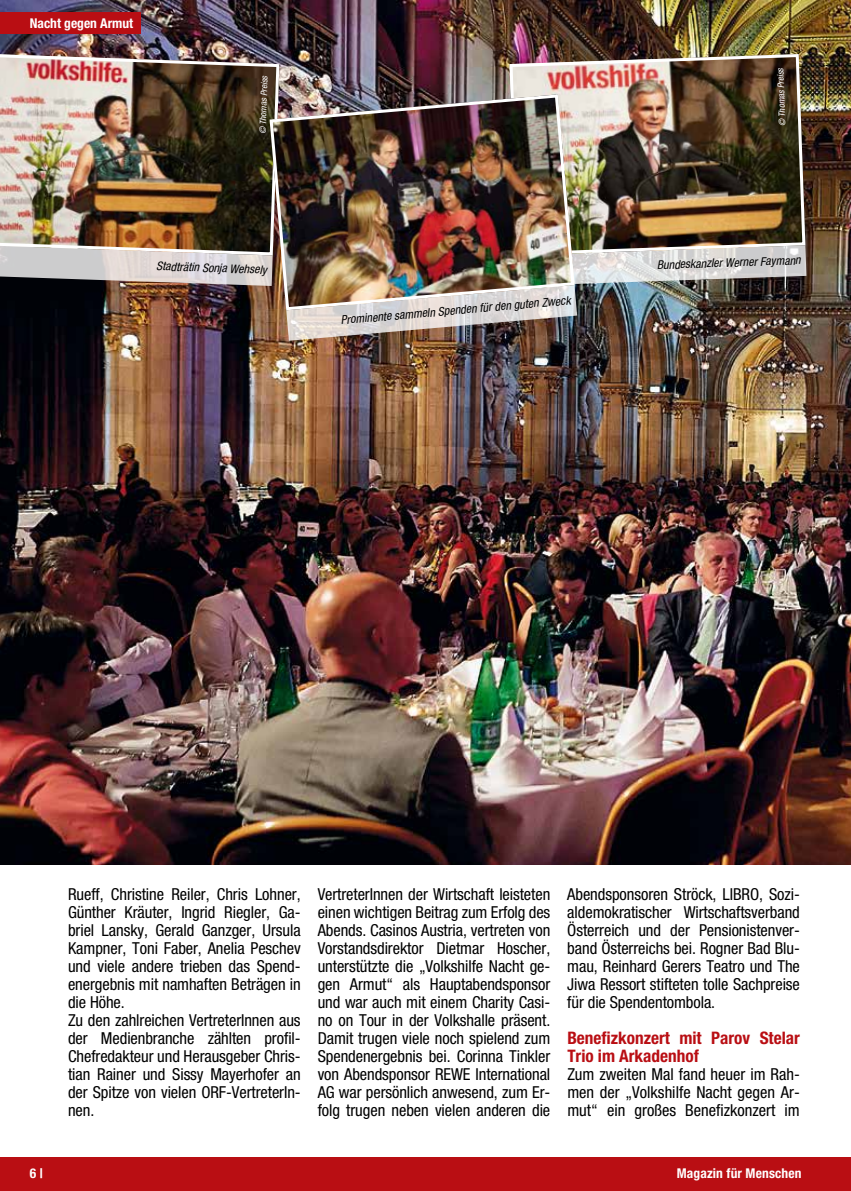
<style>
.page{position:relative;width:851px;height:1191px;background:#fff}
.page>*{position:absolute;margin:0;border:0;box-sizing:border-box;transform-origin:0 0}
.t1{font:700 condensed 17.25px/18px "Helvetica Neue";color:#b90e13}
.t2{font:condensed 16.5px/18px "Helvetica Neue";letter-spacing:-.005em;color:#000;text-align:justify}
.t3{font:700 condensed 13.5px "Helvetica Neue";letter-spacing:.01em;color:#fff}
.t4{font:italic condensed 12px "Helvetica Neue";color:#000}
.t5{font:italic condensed 9px "Helvetica Neue";color:#fff}
</style>
<div class="page">
<div style="left:0;top:1157px;width:850px;height:34px;background:#b90e13"></div>
<img style="left:0;top:0;width:850px;height:864px">
<div style="left:0;top:13px;width:140px;height:21px;background:#b90e13"></div>
<svg style="left:0;top:257px;width:268px;height:29px;background:#bcb6b5"></svg>
<img style="left:0;top:52px;width:281px;height:205px">
<img style="left:508px;top:52px;width:298px;height:173px">
<img style="left:284px;top:225px;width:522px;height:116px">
<img style="left:268px;top:93px;width:308px;height:219px">
<p class="t3" style="left:30px;top:15px;width:105px">Nacht gegen Armut</p>
<p class="t5" style="left:257px;top:134px;width:60px;rotate:-88deg">© Thomas Preiss</p>
<p class="t5" style="left:777px;top:126px;width:60px;rotate:-92deg">© Thomas Preiss</p>
<p class="t4" style="left:156px;top:259px;width:112px;rotate:2deg">Stadträtin Sonja Wehsely</p>
<p class="t4" style="left:656px;top:258px;width:145px;rotate:-2deg">Bundeskanzler Werner Faymann</p>
<p class="t4" style="left:340px;top:313px;width:232px;rotate:-5deg">Prominente sammeln Spenden für den guten Zweck</p>
<p class="t2" style="left:68px;top:885px;width:234px;text-align:left">Rueff, Christine Reiler, Chris Lohner,<br>Günther Kräuter, Ingrid Riegler, Ga&shy;briel Lansky, Gerald Ganzger, Ursula<br>Kampner, Toni Faber, Anelia Peschev und viele andere trieben das Spend&shy;energebnis mit namhaften Beträgen in die Höhe.<br>Zu den zahlreichen VertreterInnen aus der Medienbranche zählten profil-<br>Chefredakteur und Herausgeber Chris&shy;tian Rainer und Sissy Mayerhofer an der Spitze von vielen ORF-VertreterIn&shy;nen.</p>
<p class="t2" style="left:317px;top:885px;width:234px">VertreterInnen der Wirtschaft leisteten einen wichtigen Beitrag zum Erfolg des Abends. Casinos Austria, vertreten von Vorstandsdirektor Dietmar Hoscher, unterstützte die „Volkshilfe Nacht ge&shy;gen Armut“ als Hauptabendsponsor und war auch mit einem Charity Casi&shy;no on Tour in der Volkshalle präsent.<br>Damit trugen viele noch spielend zum Spendenergebnis bei. Corinna Tinkler von Abendsponsor REWE International AG war persönlich anwesend, zum Er&shy;folg trugen neben vielen anderen die</p>
<p class="t2" style="left:567px;top:885px;width:234px">Abendsponsoren Ströck, Libro, Sozi&shy;aldemokratischer Wirtschaftsverband Österreich und der Pensionistenver&shy;band Österreichs bei. Rogner Bad Blu&shy;mau, Reinhard Gerers Teatro und The Jiwa Ressort stifteten tolle Sachpreise für die Spendentombola.</p>
<p class="t1" style="left:567px;top:1029px;width:234px">Benefizkonzert mit Parov Stelar<br>Trio im Arkadenhof</p>
<p class="t2" style="left:567px;top:1065px;width:234px">Zum zweiten Mal fand heuer im Rah&shy;men der „Volkshilfe Nacht gegen Ar&shy;mut“ ein großes Benefizkonzert im</p>
<p class="t3" style="left:30px;top:1165px;width:14px">6 |</p>
<p class="t3" style="left:676px;top:1165px;width:126px">Magazin für Menschen</p>
</div>
